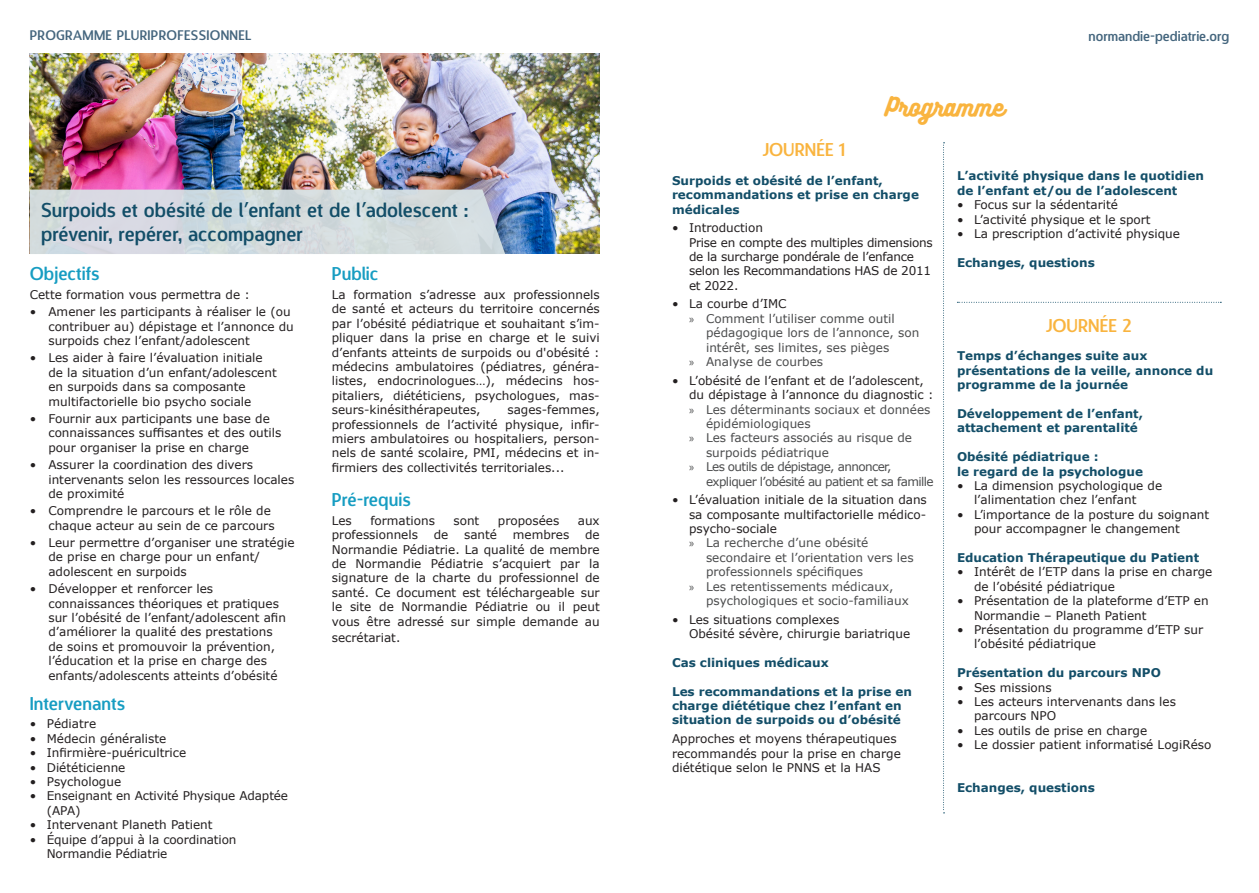
<style>
.page{position:relative;width:1259px;height:893px;background:#fff}
.page>*{position:absolute;margin:0;border:0;box-sizing:border-box;transform-origin:0 0}
.t1{font:23.1px "Bukhari Script";color:#f9b43f}
.t2{font:19.5px "Designosaur";color:#134e68}
.t3{font:18px "Designosaur";color:#179dc2}
.t4{font:18px "Designosaur";color:#f9b43f}
.t5{font:13.5px "Designosaur";letter-spacing:.02em;color:#45667e}
.t6{font:13.5px "Designosaur";color:#45667e}
.t7{font:12px/14.4px "Verdana";color:#231f20}
.t8{font:700 12px/14.4px "Verdana";color:#134e68}
.t9{font:12px/14.4px "Verdana";color:#4b4c4d}
.t10{font:12px/14.4px "Verdana";letter-spacing:-.02em;color:#231f20}
.t11{font:12px/14.4px "Verdana";letter-spacing:-.05em;color:#4b4c4d}
.s1{font-family:"Verdana"}
.s2{font-family:"Myriad Pro"}
</style>
<div class="page">
<img style="left:30px;top:53px;width:570px;height:200px">
<svg style="left:943px;top:142px;width:1px;height:671px"></svg>
<svg style="left:30px;top:190px;width:475px;height:64px;background:#d1d8de"></svg>
<svg style="left:957px;top:302px;width:264px;height:1px"></svg>
<p class="t5" style="left:30px;top:24px;width:223px">PROGRAMME PLURIPROFESSIONNEL</p>
<p class="t6" style="left:1088px;top:24px;width:142px">normandie-pediatrie.org</p>
<p class="t2" style="left:41px;top:194px;width:429px">Surpoids et obésité de l<span class="s1">’</span>enfant et de l<span class="s1">’</span>adolescent :</p>
<p class="t2" style="left:41px;top:217px;width:263px">prévenir, repérer, accompagner</p>
<p class="t3" style="left:30px;top:259px;width:71px">Objectifs</p>
<p class="t7" style="left:30px;top:287px;width:221px">Cette formation vous permettra de :</p>
<p class="t7" style="left:48px;top:305px;width:247px;text-indent:-19px">• Amener les participants à réaliser le (ou contribuer au) dépistage et l’annonce du surpoids chez l’enfant/adolescent</p>
<p class="t7" style="left:48px;top:351px;width:230px;text-indent:-19px">• Les aider à faire l’évaluation initiale de la situation d’un enfant/adolescent en surpoids dans sa composante multifactorielle bio psycho sociale</p>
<p class="t7" style="left:48px;top:411px;width:234px;text-indent:-19px">• Fournir aux participants une base de connaissances suffisantes et des outils pour organiser la prise en charge</p>
<p class="t7" style="left:48px;top:457px;width:247px;text-indent:-19px">• Assurer la coordination des divers intervenants selon les ressources locales de proximité</p>
<p class="t7" style="left:48px;top:504px;width:228px;text-indent:-19px">• Comprendre le parcours et le rôle de chaque acteur au sein de ce parcours</p>
<p class="t7" style="left:48px;top:535px;width:248px;text-indent:-19px">• Leur permettre d’organiser une stratégie de prise en charge pour un enfant/ adolescent en surpoids</p>
<p class="t7" style="left:48px;top:581px;width:239px;text-indent:-19px">• Développer et renforcer les connaissances théoriques et pratiques sur l’obésité de l’enfant/adolescent afin d’améliorer la qualité des prestations de soins et promouvoir la prévention, l’éducation et la prise en charge des enfants/adolescents atteints d’obésité</p>
<p class="t3" style="left:30px;top:688px;width:97px">Intervenants</p>
<p class="t7" style="left:30px;top:717px;width:68px">• Pédiatre</p>
<p class="t7" style="left:30px;top:731px;width:138px">• Médecin généraliste</p>
<p class="t7" style="left:30px;top:745px;width:158px">• Infirmière-puéricultrice</p>
<p class="t7" style="left:30px;top:760px;width:97px">• Diététicienne</p>
<p class="t7" style="left:30px;top:774px;width:93px">• Psychologue</p>
<p class="t7" style="left:47px;top:789px;width:243px;text-indent:-17px">• Enseignant en Activité Physique Adaptée (APA)</p>
<p class="t7" style="left:30px;top:817px;width:184px">• Intervenant Planeth Patient</p>
<p class="t7" style="left:47px;top:832px;width:191px;text-indent:-17px">• Équipe d’appui à la coordination<br>Normandie Pédiatrie</p>
<p class="t3" style="left:332px;top:259px;width:48px">Public</p>
<p class="t7" style="left:332px;top:287px;width:269px;text-align:justify">La formation s’adresse aux professionnels de santé et acteurs du territoire concernés par l’obésité pédiatrique et souhaitant s’im&shy;pliquer dans la prise en charge et le suivi d’enfants atteints de surpoids ou d'obésité : médecins ambulatoires (pédiatres, généra&shy;listes, endocrinologues…), médecins hos&shy;pitaliers, diététiciens, psychologues, mas&shy;seurs-kinésithérapeutes,</p>
<p class="t7" style="left:332px;top:402px;width:269px;text-align:justify;text-indent:176px">sages-femmes, professionnels de l’activité physique, infir&shy;miers ambulatoires ou hospitaliers, person&shy;nels de santé scolaire, PMI, médecins et in&shy;firmiers des collectivités territoriales...</p>
<p class="t3" style="left:332px;top:485px;width:81px">Pré-requis</p>
<p class="t7" style="left:332px;top:513px;width:22px">Les</p>
<p class="t7" style="left:370px;top:513px;width:66px">formations</p>
<p class="t7" style="left:453px;top:513px;width:27px">sont</p>
<p class="t7" style="left:498px;top:513px;width:63px">proposées</p>
<p class="t7" style="left:578px;top:513px;width:23px">aux</p>
<p class="t7" style="left:332px;top:527px;width:88px">professionnels</p>
<p class="t7" style="left:434px;top:527px;width:16px">de</p>
<p class="t7" style="left:464px;top:527px;width:34px">santé</p>
<p class="t7" style="left:513px;top:527px;width:58px">membres</p>
<p class="t7" style="left:332px;top:527px;width:269px;text-align:justify;text-indent:253px">de Normandie Pédiatrie. La qualité de membre de Normandie Pédiatrie s’acquiert par la signature de la charte du professionnel de santé. Ce document est téléchargeable sur le site de Normandie Pédiatrie ou il peut vous être adressé sur simple demande au</p>
<p class="t7" style="left:332px;top:630px;width:70px">secrétariat.</p>
<p class="t1" style="left:885px;top:94px;width:120px">Programme</p>
<p class="t4" style="left:762px;top:134px;width:84px">JOURNÉE 1</p>
<p class="t8" style="left:672px;top:173px;width:248px">Surpoids et obésité de l’enfant, recommandations et prise en charge médicales</p>
<p class="t7" style="left:672px;top:221px;width:93px">• Introduction</p>
<p class="t10" style="left:689px;top:235px;width:245px">Prise en compte des multiples dimensions de la surcharge pondérale de l’enfance selon les Recommandations HAS de 2011 et 2022.</p>
<p class="t7" style="left:672px;top:297px;width:116px">• La courbe d’IMC</p>
<p class="t9" style="left:706px;top:311px;width:215px;text-indent:-17px"><span class="s2">»</span> Comment l’utiliser comme outil pédagogique lors de l’annonce, son intérêt, ses limites, ses pièges</p>
<p class="t9" style="left:689px;top:354px;width:136px"><span class="s2">»</span> Analyse de courbes</p>
<p class="t7" style="left:689px;top:373px;width:246px;text-indent:-17px">• L’obésité de l’enfant et de l’adolescent, du dépistage à l’annonce du diagnostic :</p>
<p class="t9" style="left:706px;top:402px;width:226px;text-indent:-17px"><span class="s2">»</span> Les déterminants sociaux et données épidémiologiques</p>
<p class="t9" style="left:706px;top:431px;width:208px;text-indent:-17px"><span class="s2">»</span> Les facteurs associés au risque de surpoids pédiatrique</p>
<p class="t11" style="left:706px;top:459px;width:229px;text-indent:-17px"><span class="s2">»</span> Les outils de dépistage, annoncer, expliquer l’obésité au patient et sa famille</p>
<p class="t7" style="left:689px;top:492px;width:239px;text-align:justify;text-indent:-17px">• L’évaluation initiale de la situation dans sa composante multifactorielle médico&shy;psycho-sociale</p>
<p class="t9" style="left:706px;top:536px;width:209px;text-indent:-17px"><span class="s2">»</span> La recherche d’une obésité secondaire et l’orientation vers les professionnels spécifiques</p>
<p class="t9" style="left:706px;top:579px;width:204px;text-indent:-17px"><span class="s2">»</span> Les retentissements médicaux, psychologiques et socio-familiaux</p>
<p class="t7" style="left:672px;top:612px;width:169px">• Les situations complexes</p>
<p class="t7" style="left:689px;top:626px;width:223px">Obésité sévère, chirurgie bariatrique</p>
<p class="t8" style="left:672px;top:655px;width:158px">Cas cliniques médicaux</p>
<p class="t8" style="left:672px;top:684px;width:241px">Les recommandations et la prise en charge diététique chez l’enfant en situation de surpoids ou d’obésité</p>
<p class="t7" style="left:672px;top:731px;width:230px">Approches et moyens thérapeutiques recommandés pour la prise en charge diététique selon le PNNS et la HAS</p>
<p class="t8" style="left:957px;top:169px;width:248px">L’activité physique dans le quotidien de l’enfant et/ou de l’adolescent</p>
<p class="t7" style="left:957px;top:198px;width:162px">• Focus sur la sédentarité</p>
<p class="t7" style="left:957px;top:212px;width:195px">• L’activité physique et le sport</p>
<p class="t7" style="left:957px;top:226px;width:224px">• La prescription d’activité physique</p>
<p class="t8" style="left:957px;top:255px;width:139px">Echanges, questions</p>
<p class="t4" style="left:1046px;top:310px;width:87px">JOURNÉE 2</p>
<p class="t8" style="left:957px;top:349px;width:258px">Temps d’échanges suite aux présentations de la veille, annonce du programme de la journée</p>
<p class="t8" style="left:957px;top:406px;width:188px">Développement de l’enfant, attachement et parentalité</p>
<p class="t8" style="left:957px;top:449px;width:188px">Obésité pédiatrique :<br>le regard de la psychologue</p>
<p class="t7" style="left:974px;top:478px;width:190px;text-indent:-17px">• La dimension psychologique de l’alimentation chez l’enfant</p>
<p class="t7" style="left:974px;top:507px;width:237px;text-indent:-17px">• L’importance de la posture du soignant pour accompagner le changement</p>
<p class="t8" style="left:957px;top:550px;width:244px">Education Thérapeutique du Patient</p>
<p class="t7" style="left:974px;top:565px;width:240px;text-indent:-17px">• Intérêt de l’ETP dans la prise en charge de l’obésité pédiatrique</p>
<p class="t7" style="left:974px;top:594px;width:236px;text-indent:-17px">• Présentation de la plateforme d’ETP en<br>Normandie – Planeth Patient</p>
<p class="t7" style="left:974px;top:622px;width:231px;text-indent:-17px">• Présentation du programme d’ETP sur l’obésité pédiatrique</p>
<p class="t8" style="left:957px;top:665px;width:205px">Présentation du parcours NPO</p>
<p class="t7" style="left:957px;top:680px;width:96px">• Ses missions</p>
<p class="t7" style="left:974px;top:694px;width:203px;text-indent:-17px">• Les acteurs intervenants dans les parcours NPO</p>
<p class="t7" style="left:957px;top:723px;width:192px">• Les outils de prise en charge</p>
<p class="t7" style="left:957px;top:738px;width:256px">• Le dossier patient informatisé LogiRéso</p>
<p class="t8" style="left:957px;top:781px;width:139px">Echanges, questions</p>
</div>
